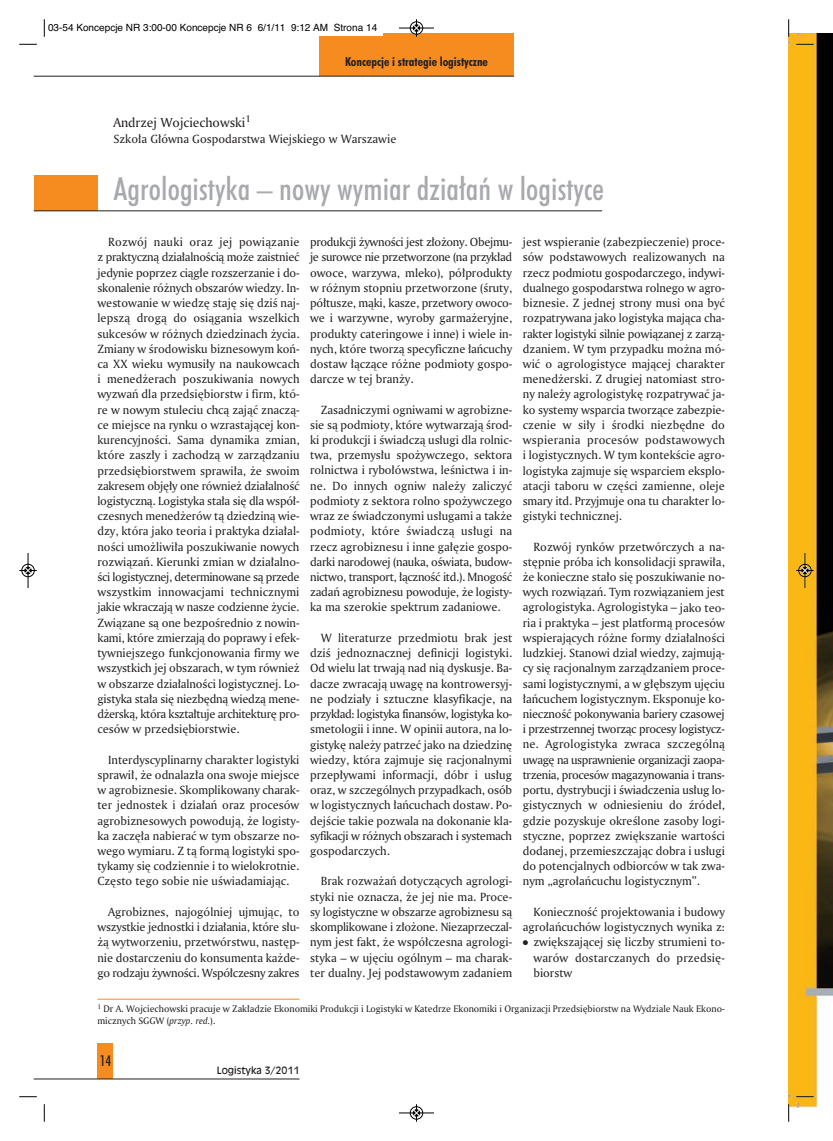
<style>
.page{position:relative;width:833px;height:1141px;background:#fff}
.page>*{position:absolute;margin:0;border:0;box-sizing:border-box;transform-origin:0 0}
.t1{font:31.88px "Futura Md Cn EU";letter-spacing:.005em;color:#a8a9ad}
.t2{font:15px "Futura Md Cn EU";color:#231f20}
.t3{font:13.75px "Amerigo EU";color:#231f20}
.t4{font:12.5px/15.2px "Amerigo EU";color:#231f20;text-align:justify}
.t5{font:12.5px "Futura Bd Cn EU";color:#231f20}
.t6{font:10px/12.2px "Amerigo EU";color:#231f20}
.t7{font:10px "Helvetica";color:#000}
.t8{font:10px "Incised 901 EU";color:#231f20}
.s1{font-style:italic}
</style>
<div class="page">
<div style="left:34px;top:175px;width:63px;height:36px;background:#f68b1f"></div>
<div style="left:97px;top:1044px;width:16px;height:35px;background:#f68b1f"></div>
<div style="left:319px;top:34px;width:195px;height:42px;background:#f68b1f"></div>
<hr style="left:34px;top:76px;width:480px;height:1px;background:#231f20">
<hr style="left:34px;top:210px;width:568px;height:1px;background:#231f20">
<hr style="left:34px;top:1079px;width:265px;height:1px;background:#231f20">
<hr style="left:97px;top:999px;width:202px;height:1px;background:#f68b1f">
<img style="left:788px;top:34px;width:45px;height:1073px">
<div style="left:43px;top:18px;width:339px;height:18px;background:#fff"></div>
<svg style="left:44px;top:19px;width:1px;height:18px"></svg>
<svg style="left:19px;top:44px;width:18px;height:1px"></svg>
<svg style="left:788px;top:19px;width:1px;height:18px"></svg>
<svg style="left:796px;top:44px;width:17px;height:1px"></svg>
<svg style="left:44px;top:1104px;width:1px;height:18px"></svg>
<svg style="left:19px;top:1096px;width:18px;height:1px"></svg>
<svg style="left:788px;top:1104px;width:1px;height:18px"></svg>
<svg style="left:796px;top:1096px;width:17px;height:1px"></svg>
<div style="left:410px;top:21px;width:13px;height:14px;border:1px solid #fff;border-radius:50%"></div>
<hr style="left:399px;top:28px;width:35px;height:1px;background:#000">
<div style="left:410px;top:22px;width:13px;height:12px;border:1px solid #000;border-radius:50%"></div>
<svg style="left:413px;top:19px;width:7px;height:18px"></svg>
<div style="left:410px;top:1106px;width:13px;height:14px;border:1px solid #fff;border-radius:50%"></div>
<hr style="left:399px;top:1113px;width:35px;height:1px;background:#000">
<div style="left:410px;top:1106px;width:13px;height:13px;border:1px solid #000;border-radius:50%"></div>
<svg style="left:413px;top:1104px;width:7px;height:18px"></svg>
<div style="left:21px;top:564px;width:14px;height:13px;border:1px solid #fff;border-radius:50%"></div>
<hr style="left:28px;top:553px;width:1px;height:35px;background:#000">
<div style="left:22px;top:564px;width:12px;height:13px;border:1px solid #000;border-radius:50%"></div>
<svg style="left:19px;top:567px;width:18px;height:7px"></svg>
<hr style="left:804px;top:553px;width:1px;height:35px;background:#000">
<div style="left:798px;top:564px;width:13px;height:13px;border:1px solid #000;border-radius:50%"></div>
<svg style="left:796px;top:567px;width:17px;height:7px"></svg>
<p class="t7" style="left:48px;top:23px;width:331px">03-54 Koncepcje NR 3:00-00 Koncepcje NR 6 6/1/11 9:12 AM Strona 14</p>
<p class="t5" style="left:345px;top:57px;width:144px">Koncepcje i strategie logistyczne</p>
<p class="t3" style="left:113px;top:117px;width:139px">An drzej Woj cie chow ski<sup>1</sup></p>
<p class="t4" style="left:113px;top:132px;width:284px">Szko ła Głów na Go spo dar stwa Wiej skie go w War sza wie</p>
<h1 class="t1" style="left:113px;top:175px;width:492px">Agro lo gi sty ka – no wy wy miar dzia łań w lo gi sty ce</h1>
<p class="t4" style="left:97px;top:235px;width:204px;text-indent:11px">Roz wój na uki oraz jej po wią za nie z prak tycz ną dzia łal no ścią mo że za ist nieć je dy nie po przez cią głe roz sze rza nie i do - sko na le nie róż nych ob sza rów wie dzy. In - we sto wa nie w wie dzę sta ję się dziś naj - lep szą dro gą do osią ga nia wszel kich suk ce sów w róż nych dzie dzi nach ży cia.<br>Zmia ny w śro do wi sku biz ne so wym koń - ca XX wie ku wy mu si ły na na ukow cach i me ne dże rach po szu ki wa nia no wych wy zwań dla przed się biorstw i firm, któ - re w no wym stu le ciu chcą za jąć zna czą - ce miej sce na ryn ku o wzra sta ją cej kon - ku ren cyj no ści. Sa ma dy na mi ka zmian, któ re za szły i za cho dzą w za rzą dza niu przed się bior stwem spra wi ła, że swo im za kre sem ob ję ły one rów nież dzia łal ność lo gi stycz ną. Lo gi sty ka sta ła się dla współ - cze snych me ne dże rów tą dzie dzi ną wie - dzy, któ ra ja ko teo ria i prak ty ka dzia łal - no ści umoż li wi ła po szu ki wa nie no wych roz wią zań. Kie run ki zmian w dzia łal no - ści lo gi stycz nej, de ter mi no wa ne są przede wszyst kim in no wa cja mi tech nicz ny mi ja kie wkra cza ją w na sze co dzien ne ży cie.<br>Zwią za ne są one bez po śred nio z no win - ka mi, któ re zmie rza ją do po pra wy i efek - tyw niej sze go funk cjo no wa nia fir my we wszyst kich jej ob sza rach, w tym rów nież w ob sza rze dzia łal no ści lo gi stycz nej. Lo - gi sty ka sta ła się nie zbęd ną wie dzą me ne - dżer ską, któ ra kształ tu je ar chi tek tu rę pro - ce sów w przed się bior stwie.</p>
<p class="t4" style="left:97px;top:753px;width:204px;text-indent:11px">In ter dy scy pli nar ny cha rak ter lo gi sty ki spra wił, że od na la zła ona swo je miej sce w agro biz ne sie. Skom pli ko wa ny cha rak - ter jed no stek i dzia łań oraz pro ce sów agro biz ne so wych po wo du ją, że lo gi sty - ka za czę ła na bie rać w tym ob sza rze no - we go wy mia ru. Z tą for mą lo gi sty ki spo - ty ka my się co dzien nie i to wie lo krot nie.<br>Czę sto te go so bie nie uświa da mia jąc.</p>
<p class="t4" style="left:97px;top:905px;width:204px;text-indent:11px">Agro biz nes, naj ogól niej uj mu jąc, to wszyst kie jed nost ki i dzia ła nia, któ re słu - żą wy two rze niu, prze twór stwu, na stęp - nie do star cze niu do kon su men ta każ de - go ro dza ju żyw no ści. Współ cze sny za kres</p>
<p class="t4" style="left:310px;top:235px;width:204px">pro duk cji żyw no ści jest zło żo ny. Obej mu - je su row ce nie prze two rzo ne (na przy kład owo ce, wa rzy wa, mle ko), pół pro duk ty w róż nym stop niu prze two rzo ne (śru ty, pół tu sze, mą ki, ka sze, prze two ry owo co - we i wa rzyw ne, wy ro by gar ma że ryj ne, pro duk ty ca te rin go we i in ne) i wie le in - nych, któ re two rzą spe cy ficz ne łań cu chy do staw łą czą ce róż ne pod mio ty go spo - dar cze w tej bran ży.</p>
<p class="t4" style="left:310px;top:403px;width:204px;text-indent:11px">Za sad ni czy mi ogni wa mi w agro biz ne - sie są pod mio ty, któ re wy twa rza ją środ - ki pro duk cji i świad czą usłu gi dla rol nic - twa, prze my słu spo żyw cze go, sek to ra rol nic twa i ry bo łów stwa, le śnic twa i in - ne. Do in nych ogniw na le ży za li czyć pod mio ty z sek to ra rol no spo żyw cze go wraz ze świad czo ny mi usłu ga mi a tak że pod mio ty, któ re świad czą usłu gi na rzecz agro biz ne su i in ne ga łę zie go spo - dar ki na ro do wej (na uka, oświa ta, bu dow - nic two, trans port, łącz ność itd.). Mno gość za dań agro biz ne su po wo du je, że lo gi sty - ka ma sze ro kie spek trum za da nio we.</p>
<p class="t4" style="left:310px;top:631px;width:204px;text-indent:11px">W li te ra tu rze przed mio tu brak jest dziś jed no znacz nej de fi ni cji lo gi sty ki.<br>Od wie lu lat trwa ją nad nią dys ku sje. Ba - da cze zwra ca ją uwa gę na kon tro wer syj - ne po dzia ły i sztucz ne kla sy fi ka cje, na przy kład: lo gi sty ka fi nan sów, lo gi sty ka ko - sme to lo gii i in ne. W opi nii au to ra, na lo - gi sty kę na le ży pa trzeć ja ko na dzie dzi nę wie dzy, któ ra zaj mu je się ra cjo nal ny mi prze pły wa mi in for ma cji, dóbr i usług oraz, w szcze gól nych przy pad kach, osób w lo gi stycz nych łań cu chach do staw. Po - dej ście ta kie po zwa la na do ko na nie kla - sy fi ka cji w róż nych ob sza rach i sys te mach go spo dar czych.</p>
<p class="t4" style="left:310px;top:875px;width:204px;text-indent:11px">Brak roz wa żań do ty czą cych agro lo gi - sty ki nie ozna cza, że jej nie ma. Pro ce - sy lo gi stycz ne w ob sza rze agro biz ne su są skom pli ko wa ne i zło żo ne. Nie za prze czal - nym jest fakt, że współ cze sna agro lo gi - sty ka – w uję ciu ogól nym – ma cha rak - ter du al ny. Jej pod sta wo wym za da niem</p>
<p class="t4" style="left:523px;top:235px;width:204px">jest wspie ra nie (za bez pie cze nie) pro ce - sów pod sta wo wych re ali zo wa nych na rzecz pod mio tu go spo dar cze go, in dy wi - du al ne go go spo dar stwa rol ne go w agro - biz ne sie. Z jed nej stro ny mu si ona być roz pa try wa na ja ko lo gi sty ka ma ją ca cha - rak ter lo gi sty ki sil nie po wią za nej z za rzą - dza niem. W tym przy pad ku moż na mó - wić o agro lo gi sty ce ma ją cej cha rak ter me ne dżer ski. Z dru giej na to miast stro - ny na le ży agro lo gi sty kę roz pa try wać ja - ko sys te my wspar cia two rzą ce za bez pie - cze nie w si ły i środ ki nie zbęd ne do wspie ra nia pro ce sów pod sta wo wych i lo gi stycz nych. W tym kon tek ście agro - lo gi sty ka zaj mu je się wspar ciem eks plo - ata cji ta bo ru w czę ści za mien ne, ole je sma ry itd. Przyj mu je ona tu cha rak ter lo - gi sty ki tech nicz nej.</p>
<p class="t4" style="left:523px;top:540px;width:204px;text-indent:11px">Roz wój ryn ków prze twór czych a na - stęp nie pró ba ich kon so li da cji spra wi ła, że ko niecz ne sta ło się po szu ki wa nie no - wych roz wią zań. Tym roz wią za niem jest agro lo gi sty ka. Agro lo gi sty ka – ja ko teo - ria i prak ty ka – jest plat for mą pro ce sów wspie ra ją cych róż ne for my dzia łal no ści ludz kiej. Sta no wi dział wie dzy, zaj mu ją - cy się ra cjo nal nym za rzą dza niem pro ce - sa mi lo gi stycz ny mi, a w głęb szym uję ciu łań cu chem lo gi stycz nym. Eks po nu je ko - niecz ność po ko ny wa nia ba rie ry cza so wej i prze strzen nej two rząc pro ce sy lo gi stycz - ne. Agro lo gi sty ka zwra ca szcze gól ną uwa gę na uspraw nie nie or ga ni za cji za opa - trze nia, pro ce sów ma ga zy no wa nia i trans - por tu, dys try bu cji i świad cze nia usług lo - gi stycz nych w od nie sie niu do źró deł, gdzie po zy sku je okre ślo ne za so by lo gi - stycz ne, po przez zwięk sza nie war to ści do da nej, prze miesz cza jąc do bra i usłu gi do po ten cjal nych od bior ców w tak zwa - nym „agro łań cu chu lo gi stycz nym”.</p>
<p class="t4" style="left:523px;top:905px;width:203px;text-align:right">Ko niecz ność pro jek to wa nia i bu do wy agro łań cu chów lo gi stycz nych wy ni ka z:</p>
<p class="t4" style="left:533px;top:936px;width:193px;text-indent:-11px">● zwięk sza ją cej się licz by stru mie ni to - wa rów do star cza nych do przed się - biorstw</p>
<p class="t6" style="left:97px;top:1003px;width:629px"><sup>1</sup> Dr A. Woj cie chow ski pra cu je w Za kła dzie Eko no mi ki Pro duk cji i Lo gi sty ki w Ka te drze Eko no mi ki i Or ga ni za cji Przed się biorstw na Wy dzia le Na uk Eko no - micz nych SGGW (<span class="s1">przyp. red.</span>).</p>
<p class="t2" style="left:100px;top:1054px;width:13px">14</p>
<p class="t8" style="left:217px;top:1064px;width:84px">Logistyka 3/2011</p>
</div>
